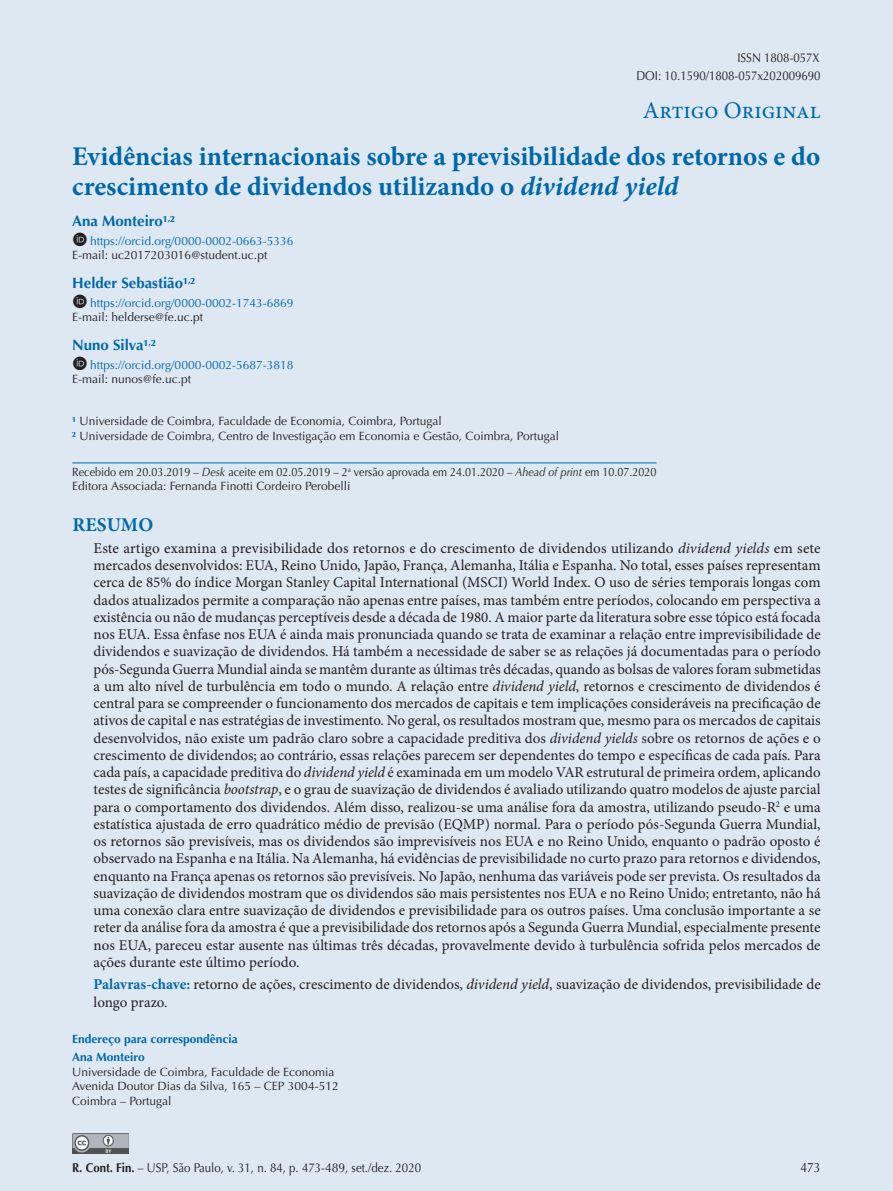
<style>
.page{position:relative;width:893px;height:1191px;background:#dee8f3}
.page>*{position:absolute;margin:0;border:0;box-sizing:border-box;transform-origin:0 0}
.TITULO{font:700 27px/30px "Minion Pro";color:#0068a9}
.t1{font:24px "Minion Pro";color:#0068a9}
.ABSTRACT1{font:700 19.5px "Minion Pro";letter-spacing:.005em;color:#0068a9}
.ABSTRACT2{font:15px/17.2px "Minion Pro";color:#231f20;text-align:justify}
.KEY_WORDS{font:15px/18px "Minion Pro";color:#231f20}
.AUTORES{font:700 15px "Optima LT Std";color:#0068a9}
.t2{font:13.5px "Optima LT Std";color:#231f20;scale:.9 1}
.RODAPE{font:12.75px "Optima LT Std";color:#231f20;scale:.9 1}
.DOI{font:12.75px "Optima LT Std";color:#231f20;scale:.9 1}
.AFILIACÃO_1{font:12px "Optima LT Std";color:#231f20}
.NOTAS{font:12px "Optima LT Std";color:#231f20}
.NOTAS-2{font:12px "Optima LT Std";color:#0068a9}
.RECEPCÃO{font:12px "Optima LT Std";color:#231f20;scale:.9 1}
.NOTA_CORRESP{font:12px "Optima LT Std";color:#231f20}
.ENDERECO{font:700 12px "Optima LT Std";color:#0068a9}
.NOME_CORRESP{font:700 12px "Optima LT Std";color:#0068a9}
.s1{font-style:italic}
.s2{font-weight:700;color:#0068a9}
.s3{font-weight:700}
.s4{font-style:inherit}
</style>
<div class="page">
<img style="left:72px;top:1133px;width:56px;height:20px">
<hr style="left:72px;top:462px;width:585px;height:1px;background:#0068a9">
<p class="DOI" style="left:737px;top:50px;width:93px">ISSN 1808-057X</p>
<p class="DOI" style="left:636px;top:68px;width:206px">DOI: 10.1590/1808-057x202009690</p>
<p class="t1" style="left:643px;top:94px;width:179px">Artigo Original</p>
<p class="TITULO" style="left:72px;top:141px;width:749px">Evidências internacionais sobre a previsibilidade dos retornos e do crescimento de dividendos utilizando o <span class="s1">dividend yield</span></p>
<p class="AUTORES" style="left:72px;top:212px;width:105px">Ana Monteiro¹<sup>,</sup>²</p>
<p class="NOTAS-2" style="left:90px;top:234px;width:205px">https://orcid.org/0000-0002-0663-5336</p>
<p class="NOTAS" style="left:72px;top:248px;width:197px">E-mail: uc2017203016@student.uc.pt</p>
<p class="AUTORES" style="left:72px;top:274px;width:125px">Helder Sebastião¹<sup>,</sup>²</p>
<p class="NOTAS-2" style="left:90px;top:296px;width:205px">https://orcid.org/0000-0002-1743-6869</p>
<p class="NOTAS" style="left:72px;top:310px;width:132px">E-mail: helderse@fe.uc.pt</p>
<p class="AUTORES" style="left:72px;top:336px;width:85px">Nuno Silva¹<sup>,</sup>²</p>
<p class="NOTAS-2" style="left:90px;top:358px;width:205px">https://orcid.org/0000-0002-5687-3818</p>
<p class="NOTAS" style="left:72px;top:372px;width:120px">E-mail: nunos@fe.uc.pt</p>
<p class="AFILIACÃO_1" style="left:72px;top:414px;width:371px"><span class="s2">¹</span> Universidade de Coimbra, Faculdade de Economia, Coimbra, Portugal</p>
<p class="AFILIACÃO_1" style="left:72px;top:429px;width:488px"><span class="s2">²</span> Universidade de Coimbra, Centro de Investigação em Economia e Gestão, Coimbra, Portugal</p>
<p class="RECEPCÃO" style="left:72px;top:465px;width:651px">Recebido em 20.03.2019 – <span class="s1">Desk</span> aceite em 02.05.2019 – 2<sup>a</sup> versão aprovada em 24.01.2020 – <span class="s1">Ahead of print</span> em 10.07.2020</p>
<p class="NOTAS" style="left:72px;top:479px;width:280px">Editora Associada: Fernanda Finotti Cordeiro Perobelli</p>
<p class="ABSTRACT1" style="left:72px;top:511px;width:82px">RESUMO</p>
<p class="ABSTRACT2" style="left:94px;top:539px;width:729px">Este artigo examina a previsibilidade dos retornos e do crescimento de dividendos utilizando <span class="s1">dividend yields</span> em sete mercados desenvolvidos: EUA, Reino Unido, Japão, França, Alemanha, Itália e Espanha. No total, esses países representam cerca de 85% do índice Morgan Stanley Capital International (MSCI) World Index. O uso de séries temporais longas com dados atualizados permite a comparação não apenas entre países, mas também entre períodos, colocando em perspectiva a existência ou não de mudanças perceptíveis desde a década de 1980. A maior parte da literatura sobre esse tópico está focada nos EUA. Essa ênfase nos EUA é ainda mais pronunciada quando se trata de examinar a relação entre imprevisibilidade de dividendos e suavização de dividendos. Há também a necessidade de saber se as relações já documentadas para o período pós-Segunda Guerra Mundial ainda se mantêm durante as últimas três décadas, quando as bolsas de valores foram submetidas a um alto nível de turbulência em todo o mundo. A relação entre <span class="s1">dividend yield</span>, retornos e crescimento de dividendos é central para se compreender o funcionamento dos mercados de capitais e tem implicações consideráveis na precificação de ativos de capital e nas estratégias de investimento. No geral, os resultados mostram que, mesmo para os mercados de capitais desenvolvidos, não existe um padrão claro sobre a capacidade preditiva dos <span class="s1">dividend yields</span> sobre os retornos de ações e o crescimento de dividendos; ao contrário, essas relações parecem ser dependentes do tempo e específicas de cada país. Para cada país, a capacidade preditiva do <span class="s1">dividend yield</span> é examinada em um modelo VAR estrutural de primeira ordem, aplicando testes de significância <span class="s1">bootstrap</span>, e o grau de suavização de dividendos é avaliado utilizando quatro modelos de ajuste parcial para o comportamento dos dividendos. Além disso, realizou-se uma análise fora da amostra, utilizando pseudo-R<sup>2</sup> e uma estatística ajustada de erro quadrático médio de previsão (EQMP) normal. Para o período pós-Segunda Guerra Mundial, os retornos são previsíveis, mas os dividendos são imprevisíveis nos EUA e no Reino Unido, enquanto o padrão oposto é observado na Espanha e na Itália. Na Alemanha, há evidências de previsibilidade no curto prazo para retornos e dividendos, enquanto na França apenas os retornos são previsíveis. No Japão, nenhuma das variáveis pode ser prevista. Os resultados da suavização de dividendos mostram que os dividendos são mais persistentes nos EUA e no Reino Unido; entretanto, não há uma conexão clara entre suavização de dividendos e previsibilidade para os outros países. Uma conclusão importante a se reter da análise fora da amostra é que a previsibilidade dos retornos após a Segunda Guerra Mundial, especialmente presente nos EUA, pareceu estar ausente nas últimas três décadas, provavelmente devido à turbulência sofrida pelos mercados de ações durante este último período.</p>
<p class="KEY_WORDS" style="left:94px;top:975px;width:729px"><span class="s2">Palavras-chave:</span> retorno de ações, crescimento de dividendos, <span class="s1">dividend yield</span>, suavização de dividendos, previsibilidade de longo prazo.</p>
<p class="ENDERECO" style="left:72px;top:1031px;width:167px">Endereço para correspondência</p>
<p class="NOME_CORRESP" style="left:72px;top:1050px;width:74px">Ana Monteiro</p>
<p class="NOTA_CORRESP" style="left:72px;top:1064px;width:264px">Universidade de Coimbra, Faculdade de Economia</p>
<p class="NOTA_CORRESP" style="left:72px;top:1079px;width:268px">Avenida Doutor Dias da Silva, 165 – CEP 3004-512</p>
<p class="NOTA_CORRESP" style="left:72px;top:1093px;width:101px">Coimbra – Portugal</p>
<p class="RODAPE" style="left:72px;top:1159px;width:389px"><span class="s3">R. Cont. Fin.</span> – USP, São Paulo, v. 31, n. 84, p. 473-<span class="s4">489</span>, set./dez. 2020</p>
<p class="t2" style="left:800px;top:1160px;width:24px">473</p>
</div>
